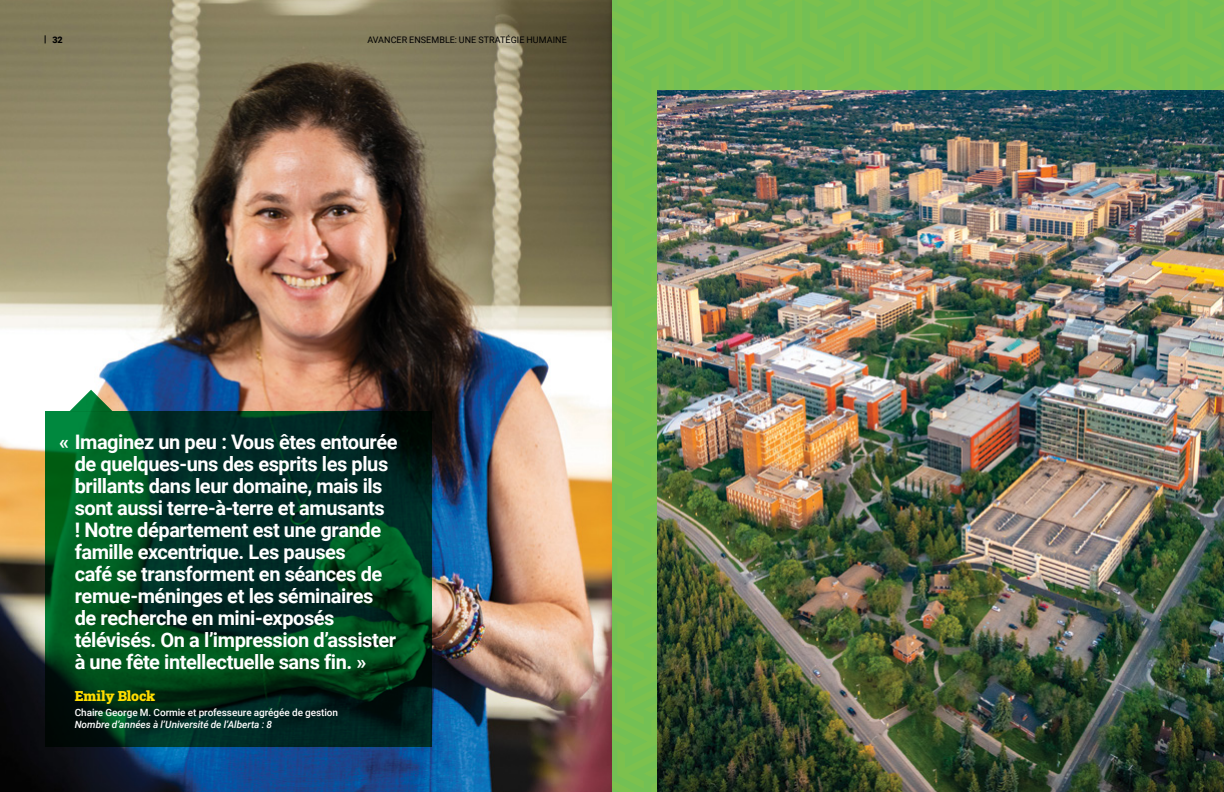
<style>
.page{position:relative;width:1224px;height:792px;background:#fff}
.page>*{position:absolute;margin:0;border:0;box-sizing:border-box;transform-origin:0 0}
.t1{font:700 20px/22px "Roboto";letter-spacing:-.02em;color:#fff}
.t2{font:900 14px "Roboto Slab";letter-spacing:-.01em;color:#ffde00}
.t3{font:500 10px "Roboto";letter-spacing:-.005em;color:#fff}
.t4{font:italic 500 10px "Roboto";letter-spacing:-.005em;color:#fff}
.t5{font:9px "Roboto";letter-spacing:.005em;color:#000}
.t6{font:900 9px "Roboto";color:#000}
</style>
<div class="page">
<div style="left:612px;top:0;width:612px;height:792px;background:#75c052"></div>
<img style="left:657px;top:90px;width:567px;height:702px">
<img style="left:0;top:0;width:612px;height:792px">
<svg style="left:45px;top:411px;width:387px;height:336px;background:#003a20"></svg>
<svg style="left:70px;top:390px;width:42px;height:21px"></svg>
<p class="t6" style="left:52px;top:33px;width:12px">32</p>
<p class="t5" style="left:367px;top:33px;width:201px">AVANCER ENSEMBLE: UNE STRATÉGIE HUMAINE</p>
<p class="t1" style="left:75px;top:430px;width:324px;text-indent:-15px">« Imaginez un peu : Vous êtes entourée de quelques-uns des esprits les plus brillants dans leur domaine, mais ils sont aussi terre-à-terre et amusants<br>! Notre département est une grande famille excentrique. Les pauses<br>café se transforment en séances de remue-méninges et les séminaires de recherche en mini-exposés télévisés. On a l’impression d’assister à une fête intellectuelle sans fin. »</p>
<p class="t2" style="left:75px;top:686px;width:82px">Emily Block</p>
<p class="t3" style="left:75px;top:705px;width:265px">Chaire George M. Cormie et professeure agrégée de gestion</p>
<p class="t4" style="left:75px;top:717px;width:199px">Nombre d’années à l’Université de l’Alberta : 8</p>
</div>
